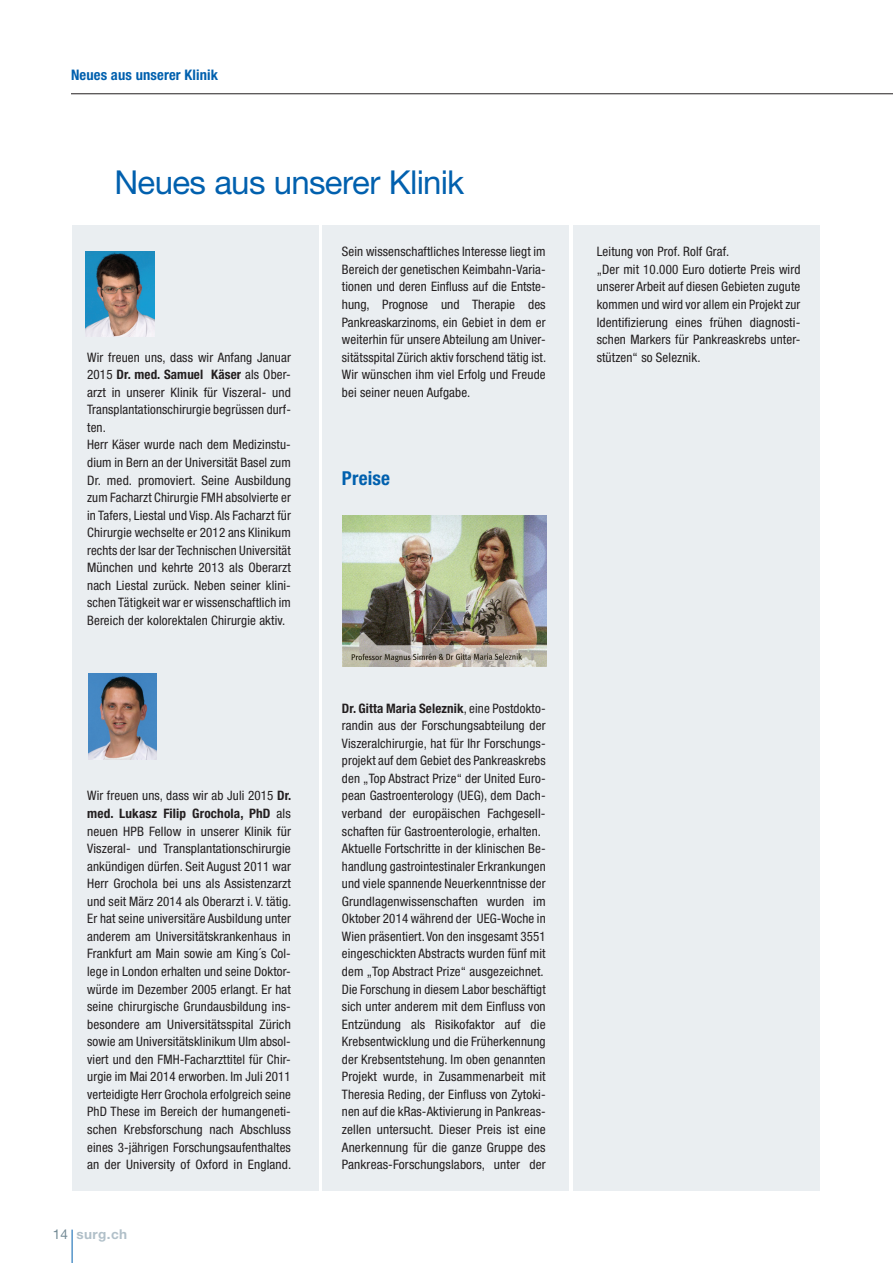
<style>
.page{position:relative;width:893px;height:1263px;background:#fff}
.page>*{position:absolute;margin:0;border:0;box-sizing:border-box;transform-origin:0 0}
.t1{font:33px "Helvetica Neue LT Std";letter-spacing:-.02em;color:#0160ae}
.t2{font:700 condensed 19.2px "Helvetica Neue LT Std";letter-spacing:.01em;color:#0160ae}
.t3{font:700 condensed 14.55px "Helvetica Neue LT Std";letter-spacing:.01em;color:#0160ae}
.t4{font:700 13.5px "Helvetica Neue LT Std";letter-spacing:.03em;color:#b1c0c9}
.t5{font:condensed 13.05px/17.5px "Helvetica Neue LT Std";letter-spacing:.01em;color:#231f20}
.s1{font-weight:700}
.s2{font-weight:400;color:#738a95}
</style>
<div class="page">
<hr style="left:72px;top:1229px;width:1px;height:34px;background:#0160ae">
<div style="left:72px;top:225px;width:246px;height:966px;background:#eaeef1"></div>
<div style="left:573px;top:225px;width:246px;height:966px;background:#eaeef1"></div>
<div style="left:322px;top:225px;width:246px;height:966px;background:#eaeef1"></div>
<img style="left:86px;top:252px;width:69px;height:85px">
<img style="left:88px;top:674px;width:69px;height:85px">
<img style="left:343px;top:516px;width:204px;height:150px">
<hr style="left:71px;top:94px;width:822px;height:1px;background:#231f20">
<p class="t3" style="left:71px;top:66px;width:149px">Neues aus unserer Klinik</p>
<h1 class="t1" style="left:114px;top:162px;width:351px">Neues aus unserer Klinik</h1>
<p class="t5" style="left:87px;top:348px;width:205px">Wir freuen uns, dass wir Anfang Januar 2015 <span class="s1">Dr. med. Samuel Käser</span> als Ober&shy;arzt in unserer Klinik für Viszeral- und Transplantationschirurgie begrüssen durf&shy;ten.<br>Herr Käser wurde nach dem Medizinstu&shy;dium in Bern an der Universität Basel zum Dr. med. promoviert. Seine Ausbildung zum Facharzt Chirurgie FMH absolvierte er in Tafers, Liestal und Visp. Als Facharzt für Chirurgie wechselte er 2012 ans Klinikum rechts der Isar der Technischen Universität München und kehrte 2013 als Oberarzt nach Liestal zurück. Neben seiner klini&shy;schen Tätigkeit war er wissenschaftlich im Bereich der kolorektalen Chirurgie aktiv.</p>
<p class="t5" style="left:87px;top:787px;width:206px;text-align:justify">Wir freuen uns, dass wir ab Juli 2015 <span class="s1">Dr. med. Lukasz Filip Grochola, PhD</span> als neuen HPB Fellow in unserer Klinik für Viszeral- und Transplantationschirurgie ankündigen dürfen. Seit August 2011 war Herr Grochola bei uns als Assistenzarzt und seit März 2014 als Oberarzt i. V. tätig.<br>Er hat seine universitäre Ausbildung unter anderem am Universitätskrankenhaus in Frankfurt am Main sowie am King´s Col&shy;lege in London erhalten und seine Doktor&shy;würde im Dezember 2005 erlangt. Er hat seine chirurgische Grundausbildung ins&shy;besondere am Universitätsspital Zürich sowie am Universitätsklinikum Ulm absol&shy;viert und den FMH-Facharzttitel für Chir&shy;urgie im Mai 2014 erworben. Im Juli 2011 verteidigte Herr Grochola erfolgreich seine PhD These im Bereich der humangeneti&shy;schen Krebsforschung nach Abschluss eines 3-jährigen Forschungsaufenthaltes an der University of Oxford in England.</p>
<p class="t4" style="left:53px;top:1226px;width:76px"><span class="s2">14</span> surg.ch</p>
<p class="t5" style="left:342px;top:243px;width:206px;text-align:justify">Sein wissenschaftliches Interesse liegt im Bereich der genetischen Keimbahn-Varia&shy;tionen und deren Einfluss auf die Entste&shy;hung, Prognose und Therapie des Pankreaskarzinoms, ein Gebiet in dem er weiterhin für unsere Abteilung am Univer&shy;sitätsspital Zürich aktiv forschend tätig ist.<br>Wir wünschen ihm viel Erfolg und Freude bei seiner neuen Aufgabe.</p>
<h2 class="t2" style="left:342px;top:466px;width:50px">Preise</h2>
<p class="t5" style="left:342px;top:699px;width:205px"><span class="s1">Dr. Gitta Maria Seleznik</span>, eine Postdokto&shy;randin aus der Forschungsabteilung der Viszeralchirurgie, hat für Ihr Forschungs&shy;projekt auf dem Gebiet des Pankreaskrebs den „Top Abstract Prize“ der United Euro&shy;pean Gastroenterology (UEG), dem Dach&shy;verband der europäischen Fachgesell&shy;schaften für Gastroenterologie, erhalten.<br>Aktuelle Fortschritte in der klinischen Be&shy;handlung gastrointestinaler Erkrankungen und viele spannende Neuerkenntnisse der Grundlagenwissenschaften wurden im Oktober 2014 während der UEG-Woche in Wien präsentiert. Von den insgesamt 3551 eingeschickten Abstracts wurden fünf mit dem „Top Abstract Prize“ ausgezeichnet.<br>Die Forschung in diesem Labor beschäftigt sich unter anderem mit dem Einfluss von Entzündung als Risikofaktor auf die Krebsentwicklung und die Früherkennung der Krebsentstehung. Im oben genannten Projekt wurde, in Zusammenarbeit mit Theresia Reding, der Einfluss von Zytoki&shy;nen auf die kRas-Aktivierung in Pankreas&shy;zellen untersucht. Dieser Preis ist eine Anerkennung für die ganze Gruppe des Pankreas-Forschungslabors, unter der</p>
<p class="t5" style="left:597px;top:243px;width:205px">Leitung von Prof. Rolf Graf.<br>„Der mit 10.000 Euro dotierte Preis wird unserer Arbeit auf diesen Gebieten zugute kommen und wird vor allem ein Projekt zur Identifizierung eines frühen diagnosti&shy;schen Markers für Pankreaskrebs unter&shy;stützen“ so Seleznik.</p>
</div>
